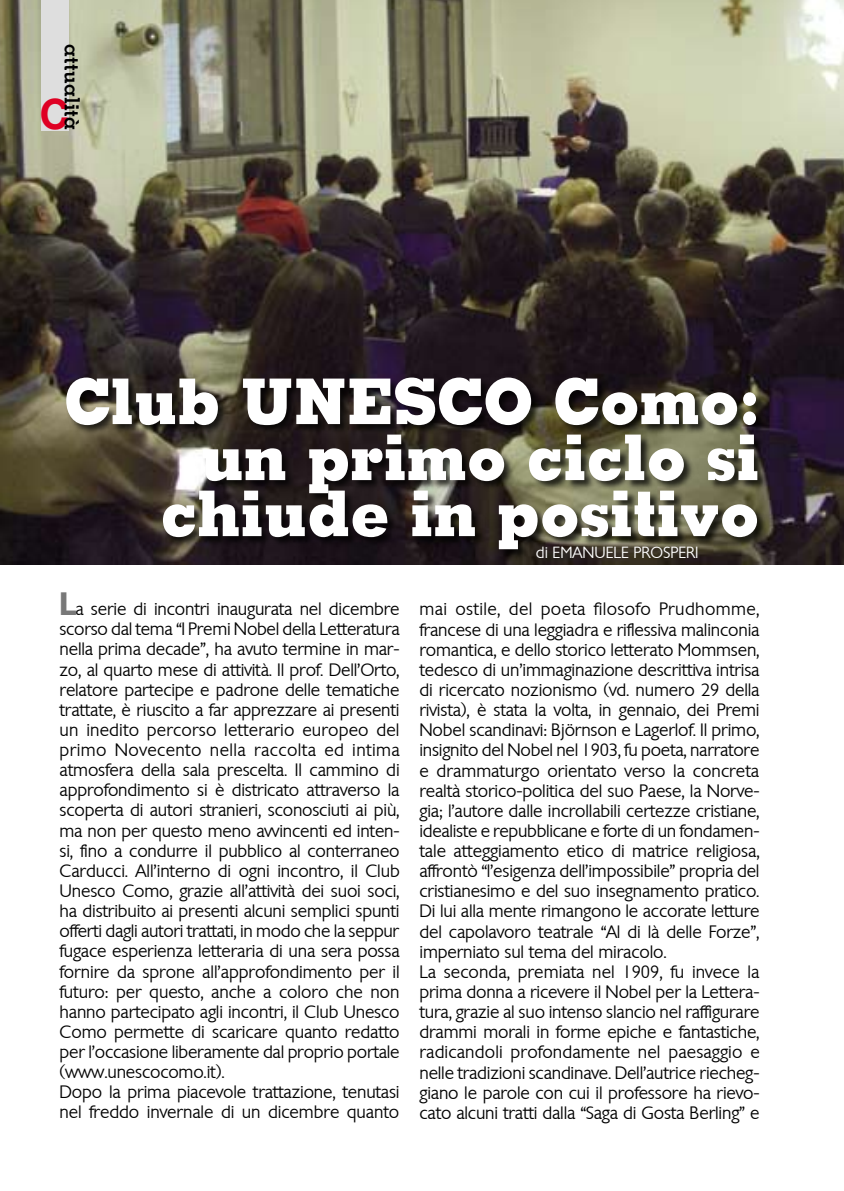
<style>
.page{position:relative;width:844px;height:1191px;background:#fff}
.page>*{position:absolute;margin:0;border:0;box-sizing:border-box;transform-origin:0 0}
.t1{font:800 63px/56px "Memphis";color:#fff;text-align:right;scale:.95 1}
.t2{font:700 42px "Helvetica Neue";color:#df0023;scale:.95 1}
.t3{font:700 21px "Memphis";color:#000}
.t4{font:300 17.5px/20.1px "Chantilly";letter-spacing:-.01em;color:#000}
.t5{font:300 15.75px "Chantilly";color:#fff}
.s1{font-weight:600;font-size:31.5px;color:#787878}
</style>
<div class="page">
<img style="left:0;top:0;width:843px;height:564px">
<div style="left:41px;top:0;width:27px;height:130px;background:#dedede"></div>
<div style="left:65px;top:377px;width:703px;height:184px;background:#000;opacity:.75"></div>
<p class="t3" style="left:85px;top:44px;width:88px;rotate:90deg">attualità</p>
<h2 class="t2" style="left:40px;top:88px;width:33px">C</h2>
<h1 class="t1" style="left:64px;top:372px;width:733px">Club UNESCO Como: un primo ciclo si chiude in positivo</h1>
<p class="t5" style="left:535px;top:543px;width:36px">di Emanuele</p>
<p class="t5" style="left:633px;top:543px;width:17px">Prosperi</p>
<p class="t4" style="left:60px;top:599px;width:342px"><span class="s1">L</span>a serie di incontri inaugurata nel dicembre scorso dal tema “I Premi Nobel della Letteratura nella prima decade”, ha avuto termine in mar&shy;zo, al quarto mese di attività. Il prof. Dell’Orto, relatore partecipe e padrone delle tematiche trattate, è riuscito a far apprezzare ai presenti un inedito percorso letterario europeo del primo Novecento nella raccolta ed intima atmosfera della sala prescelta. Il cammino di approfondimento si è districato attraverso la scoperta di autori stranieri, sconosciuti ai più, ma non per questo meno avvincenti ed inten&shy;si, fino a condurre il pubblico al conterraneo Carducci. All’interno di ogni incontro, il Club Unesco Como, grazie all’attività dei suoi soci, ha distribuito ai presenti alcuni semplici spunti offerti dagli autori trattati, in modo che la seppur fugace esperienza letteraria di una sera possa fornire da sprone all’approfondimento per il futuro: per questo, anche a coloro che non hanno partecipato agli incontri, il Club Unesco Como permette di scaricare quanto redatto per l’occasione liberamente dal proprio portale (www.unescocomo.it).<br>Dopo la prima piacevole trattazione, tenutasi nel freddo invernale di un dicembre quanto</p>
<p class="t4" style="left:419px;top:599px;width:342px">mai ostile, del poeta filosofo Prudhomme, francese di una leggiadra e riflessiva malinconia romantica, e dello storico letterato Mommsen, tedesco di un’immaginazione descrittiva intrisa di ricercato nozionismo (vd. numero 29 della rivista), è stata la volta, in gennaio, dei Premi Nobel scandinavi: Björnson e Lagerlof. Il primo, insignito del Nobel nel 1903, fu poeta, narratore e drammaturgo orientato verso la concreta realtà storico-politica del suo Paese, la Norve&shy;gia; l’autore dalle incrollabili certezze cristiane, idealiste e repubblicane e forte di un fondamen&shy;tale atteggiamento etico di matrice religiosa, affrontò “l’esigenza dell’impossibile” propria del cristianesimo e del suo insegnamento pratico.<br>Di lui alla mente rimangono le accorate letture del capolavoro teatrale “Al di là delle Forze”, imperniato sul tema del miracolo.<br>La seconda, premiata nel 1909, fu invece la prima donna a ricevere il Nobel per la Lettera&shy;tura, grazie al suo intenso slancio nel raffigurare drammi morali in forme epiche e fantastiche, radicandoli profondamente nel paesaggio e nelle tradizioni scandinave. Dell’autrice riecheg&shy;giano le parole con cui il professore ha rievo&shy;cato alcuni tratti dalla “Saga di Gosta Berling” e</p>
</div>
